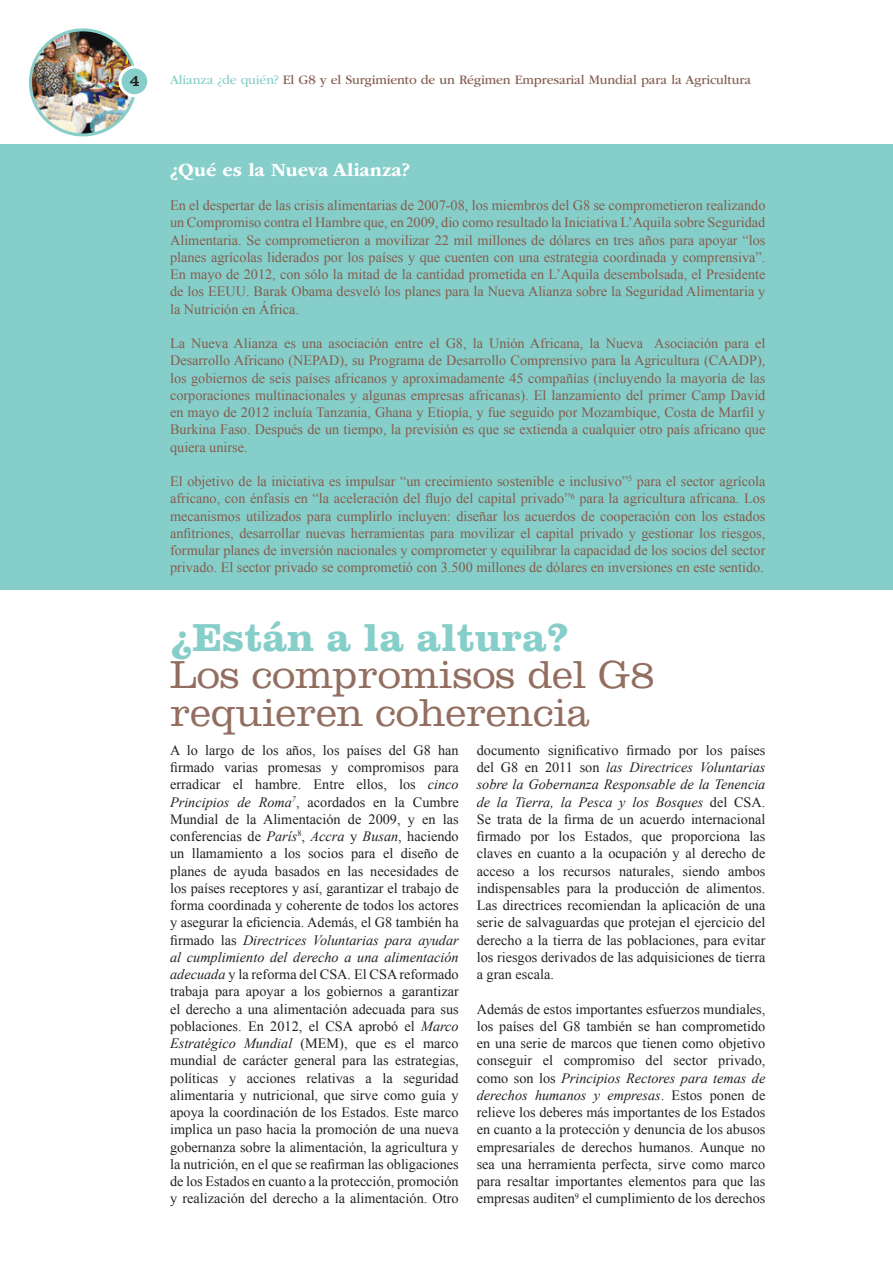
<style>
.page{position:relative;width:893px;height:1263px;background:#fff}
.page>*{position:absolute;margin:0;border:0;box-sizing:border-box;transform-origin:0 0}
.t1{font:300 40.5px/37.5px "Clarendon LT Std";color:#926e60}
.t2{font:700 40.5px "Clarendon LT Std";color:#86cec9}
.tekst{font:700 19.5px "ITC Garamond Std";color:#fff}
.t3{font:16.5px "Clarendon LT Std";color:#231f20}
.Plain_Text{font:14.25px/17.2px "Times New Roman";color:#231f20;text-align:justify}
.Titre_3{font:14.25px/17.2px "Times New Roman";color:#845d4e;text-align:justify}
.t4{font:13.5px "ITC Garamond Std";letter-spacing:-.01em;color:#845d4e}
.s1{color:#86cec9}
.s2{font-style:italic}
</style>
<div class="page">
<div style="left:0;top:145px;width:893px;height:445px;background:#86cec9"></div>
<img style="left:30px;top:30px;width:105px;height:105px;border-radius:53px">
<div style="left:29px;top:28px;width:108px;height:108px;border:3px solid #86cec9;border-radius:50%"></div>
<div style="left:120px;top:67px;width:29px;height:29px;background:#86cec9;border-radius:50%"></div>
<div style="left:119px;top:65px;width:31px;height:32px;border:3px solid #fff;border-radius:50%"></div>
<p class="t3" style="left:130px;top:71px;width:12px">4</p>
<p class="t4" style="left:170px;top:73px;width:582px"><span class="s1">Alianza ¿de quién?</span> El G8 y el Surgimiento de un Régimen Empresarial Mundial para la Agricultura</p>
<p class="tekst" style="left:170px;top:158px;width:241px">¿Qué es la Nueva Alianza?</p>
<p class="Titre_3" style="left:170px;top:197px;width:597px">En el despertar de las crisis alimentarias de 2007-08, los miembros del G8 se comprometieron realizando un Compromiso contra el Hambre que, en 2009, dio como resultado la Iniciativa L’Aquila sobre Seguridad Alimentaria. Se comprometieron a movilizar 22 mil millones de dólares en tres años para apoyar “los planes agrícolas liderados por los países y que cuenten con una estrategia coordinada y comprensiva”.<br>En mayo de 2012, con sólo la mitad de la cantidad prometida en L’Aquila desembolsada, el Presidente de los EEUU. Barak Obama desveló los planes para la Nueva Alianza sobre la Seguridad Alimentaria y la Nutrición en África.</p>
<p class="Titre_3" style="left:170px;top:335px;width:597px">La Nueva Alianza es una asociación entre el G8, la Unión Africana, la Nueva Asociación para el Desarrollo Africano (NEPAD), su Programa de Desarrollo Comprensivo para la Agricultura (CAADP), los gobiernos de seis países africanos y aproximadamente 45 compañías (incluyendo la mayoría de las corporaciones multinacionales y algunas empresas africanas). El lanzamiento del primer Camp David en mayo de 2012 incluía Tanzania, Ghana y Etiopía, y fue seguido por Mozambique, Costa de Marfil y Burkina Faso. Después de un tiempo, la previsión es que se extienda a cualquier otro país africano que quiera unirse.</p>
<p class="Titre_3" style="left:170px;top:473px;width:597px">El objetivo de la iniciativa es impulsar “un crecimiento sostenible e inclusivo”<sup>5</sup> para el sector agrícola africano, con énfasis en “la aceleración del flujo del capital privado”<sup>6</sup> para la agricultura africana. Los mecanismos utilizados para cumplirlo incluyen: diseñar los acuerdos de cooperación con los estados anfitriones, desarrollar nuevas herramientas para movilizar el capital privado y gestionar los riesgos, formular planes de inversión nacionales y comprometer y equilibrar la capacidad de los socios del sector privado. El sector privado se comprometió con 3.500 millones de dólares en inversiones en este sentido.</p>
<p class="t2" style="left:170px;top:612px;width:401px">¿Están a la altura?</p>
<p class="t1" style="left:170px;top:656px;width:486px">Los compromisos del G8 requieren coherencia</p>
<p class="Plain_Text" style="left:170px;top:741px;width:290px">A lo largo de los años, los países del G8 han firmado varias promesas y compromisos para erradicar el hambre. Entre ellos, los <span class="s2">cinco Principios de Roma</span><sup>7</sup>, acordados en la Cumbre Mundial de la Alimentación de 2009, y en las conferencias de <span class="s2">París</span><sup>8</sup>, <span class="s2">Accra</span> y <span class="s2">Busan</span>, haciendo un llamamiento a los socios para el diseño de planes de ayuda basados en las necesidades de los países receptores y así, garantizar el trabajo de forma coordinada y coherente de todos los actores y asegurar la eficiencia. Además, el G8 también ha firmado las <span class="s2">Directrices Voluntarias para ayudar al cumplimiento del derecho a una alimentación adecuada</span> y la reforma del CSA. El CSA reformado trabaja para apoyar a los gobiernos a garantizar el derecho a una alimentación adecuada para sus poblaciones. En 2012, el CSA aprobó el <span class="s2">Marco Estratégico Mundial</span> (MEM), que es el marco mundial de carácter general para las estrategias, políticas y acciones relativas a la seguridad alimentaria y nutricional, que sirve como guía y apoya la coordinación de los Estados. Este marco implica un paso hacia la promoción de una nueva gobernanza sobre la alimentación, la agricultura y la nutrición, en el que se reafirman las obligaciones de los Estados en cuanto a la protección, promoción y realización del derecho a la alimentación. Otro</p>
<p class="Plain_Text" style="left:477px;top:741px;width:290px">documento significativo firmado por los países del G8 en 2011 son <span class="s2">las Directrices Voluntarias sobre la Gobernanza Responsable de la Tenencia de la Tierra, la Pesca y los Bosques</span> del CSA.<br>Se trata de la firma de un acuerdo internacional firmado por los Estados, que proporciona las claves en cuanto a la ocupación y al derecho de acceso a los recursos naturales, siendo ambos indispensables para la producción de alimentos.<br>Las directrices recomiendan la aplicación de una serie de salvaguardas que protejan el ejercicio del derecho a la tierra de las poblaciones, para evitar los riesgos derivados de las adquisiciones de tierra a gran escala.</p>
<p class="Plain_Text" style="left:477px;top:1000px;width:290px">Además de estos importantes esfuerzos mundiales, los países del G8 también se han comprometido en una serie de marcos que tienen como objetivo conseguir el compromiso del sector privado, como son los <span class="s2">Principios Rectores para temas de derechos humanos y empresas</span>. Estos ponen de relieve los deberes más importantes de los Estados en cuanto a la protección y denuncia de los abusos empresariales de derechos humanos. Aunque no sea una herramienta perfecta, sirve como marco para resaltar importantes elementos para que las empresas auditen<sup>9</sup> el cumplimiento de los derechos</p>
</div>
